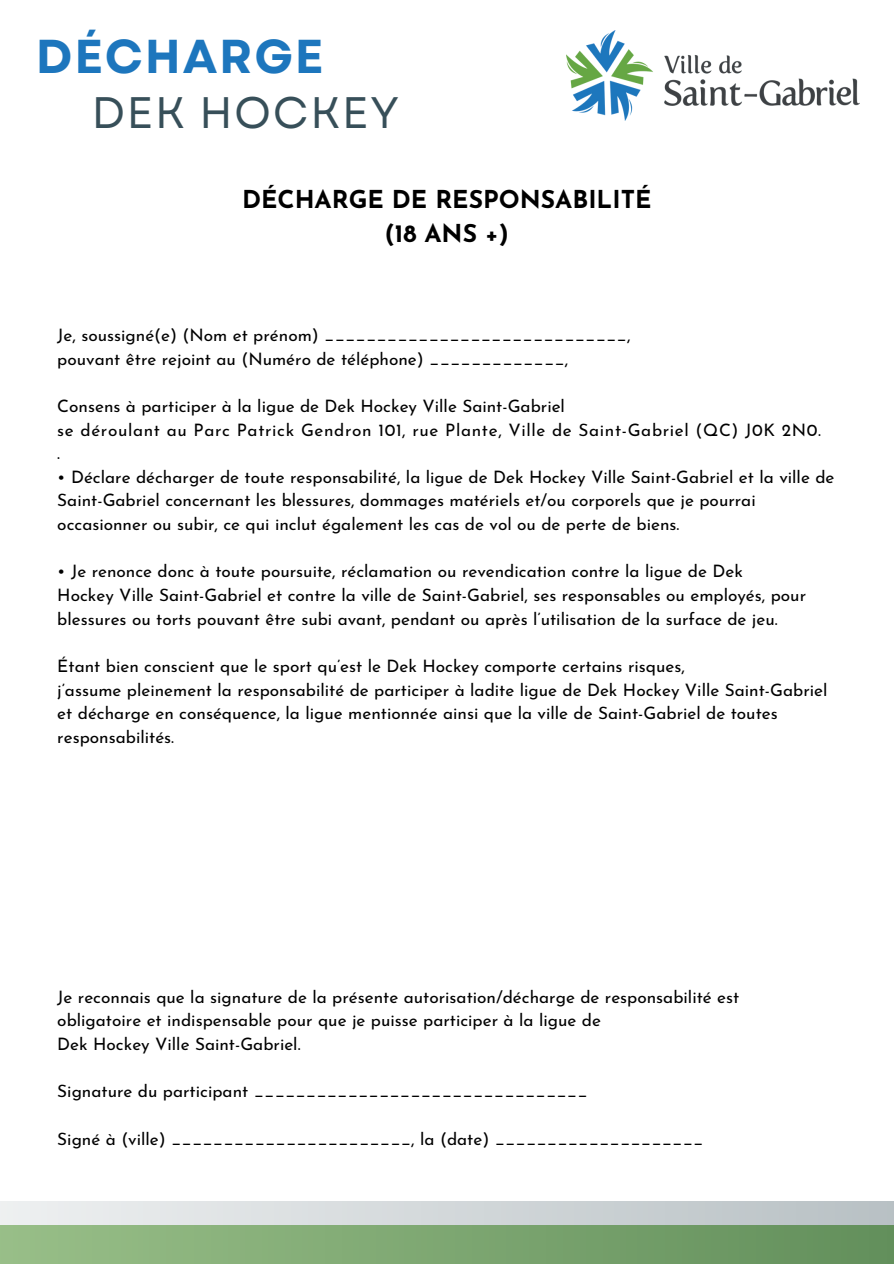
<style>
.page{position:relative;width:894px;height:1264px;background:#fff}
.page>*{position:absolute;margin:0;border:0;box-sizing:border-box;transform-origin:0 0}
.t1{font:700 47.4px "Garet";letter-spacing:.035em;color:#1d76bd}
.t2{font:44.1px "Garet";letter-spacing:.035em;color:#374f59}
.t3{font:700 24.6px/33.8px "Josefin Sans";color:#000;text-align:center}
.t4{font:17.1px/23.7px "Josefin Sans";color:#000}
.t5{font:17.1px "Josefin Sans";letter-spacing:.035em;color:#000}
</style>
<div class="page">
<svg style="left:0;top:1201px;width:893px;height:62px;background:#9eb99a"></svg>
<img style="left:566px;top:30px;width:292px;height:90px">
<h2 class="t1" style="left:36px;top:22px;width:289px">DÉCHARGE</h2>
<p class="t2" style="left:92px;top:81px;width:308px">DEK HOCKEY</p>
<h3 class="t3" style="left:242px;top:185px;width:411px">DÉCHARGE DE RESPONSABILITÉ (18 ANS +)</h3>
<p class="t4" style="left:57px;top:325px;width:574px">Je, soussigné(e) (Nom et prénom) _____________________________,</p>
<p class="t4" style="left:57px;top:348px;width:512px">pouvant être rejoint au (Numéro de téléphone) _____________,</p>
<p class="t4" style="left:57px;top:396px;width:509px">Consens à participer à la ligue de Dek Hockey Ville Saint-Gabriel</p>
<p class="t5" style="left:57px;top:422px;width:765px">se déroulant au Parc Patrick Gendron 101, rue Plante, Ville de Saint-Gabriel (QC) J0K 2N0.</p>
<p class="t4" style="left:57px;top:443px;width:4px">.</p>
<p class="t4" style="left:57px;top:466px;width:778px">• Déclare décharger de toute responsabilité, la ligue de Dek Hockey Ville Saint-Gabriel et la ville de<br>Saint-Gabriel concernant les blessures, dommages matériels et/ou corporels que je pourrai occasionner ou subir, ce qui inclut également les cas de vol ou de perte de biens.</p>
<p class="t4" style="left:57px;top:561px;width:687px">• Je renonce donc à toute poursuite, réclamation ou revendication contre la ligue de Dek</p>
<p class="t4" style="left:57px;top:585px;width:750px">Hockey Ville Saint-Gabriel et contre la ville de Saint-Gabriel, ses responsables ou employés, pour blessures ou torts pouvant être subi avant, pendant ou après l’utilisation de la surface de jeu.</p>
<p class="t4" style="left:57px;top:655px;width:629px">Étant bien conscient que le sport qu’est le Dek Hockey comporte certains risques,</p>
<p class="t4" style="left:57px;top:679px;width:771px">j’assume pleinement la responsabilité de participer à ladite ligue de Dek Hockey Ville Saint-Gabriel</p>
<p class="t4" style="left:57px;top:703px;width:721px">et décharge en conséquence, la ligue mentionnée ainsi que la ville de Saint-Gabriel de toutes responsabilités.</p>
<p class="t4" style="left:57px;top:986px;width:683px">Je reconnais que la signature de la présente autorisation/décharge de responsabilité est</p>
<p class="t4" style="left:57px;top:1010px;width:545px">obligatoire et indispensable pour que je puisse participer à la ligue de</p>
<p class="t4" style="left:57px;top:1033px;width:245px">Dek Hockey Ville Saint-Gabriel.</p>
<p class="t4" style="left:57px;top:1081px;width:532px">Signature du participant ________________________________</p>
<p class="t4" style="left:57px;top:1128px;width:647px">Signé à (ville) _______________________, la (date) ____________________</p>
</div>
